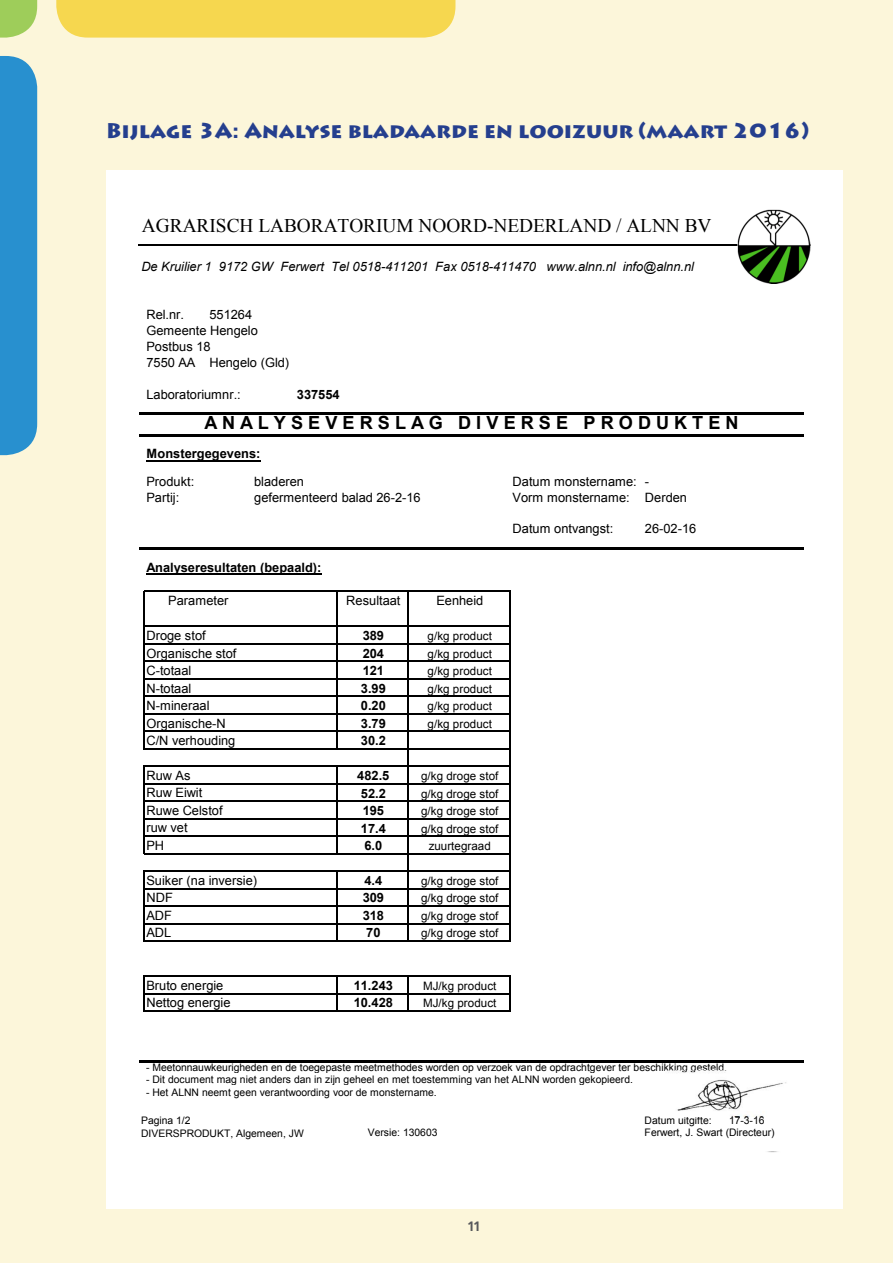
<style>
.page{position:relative;width:893px;height:1263px;background:#fcf6da}
.page>*{position:absolute;margin:0;border:0;box-sizing:border-box;transform-origin:0 0}
.t1{font:900 21px "Lithos Pro";color:#253f8e}
.t2{font:19.35px "Times New Roman";color:#000}
.t3{font:700 18.15px "Arial";color:#000}
.t4{font:700 13.5px "Frutiger PFL";color:#57585a}
.t5{font:12.9px/17.5px "Arial";color:#000}
.t6{font:700 12.9px/17.5px "Arial";color:#000}
.t7{font:italic 12.9px "Arial";color:#000}
.t8{font:11.55px/17.5px "Arial";letter-spacing:.005em;color:#000}
.t9{font:10.35px "Arial";letter-spacing:-.005em;color:#000}
</style>
<div class="page">
<svg style="left:0;top:0;width:37px;height:38px"></svg>
<div style="left:56px;top:0;width:399px;height:38px;background:#f6d74f"></div>
<div style="left:0;top:56px;width:37px;height:399px;background:#2890cf"></div>
<div style="left:106px;top:170px;width:736px;height:1039px;background:#fff"></div>
<hr style="left:146px;top:460px;width:115px;height:1px;background:#000">
<hr style="left:146px;top:573px;width:176px;height:1px;background:#000">
<hr style="left:143px;top:591px;width:2px;height:158px;background:#000">
<hr style="left:337px;top:592px;width:1px;height:157px;background:#000">
<hr style="left:143px;top:766px;width:2px;height:88px;background:#000">
<hr style="left:337px;top:767px;width:1px;height:87px;background:#000">
<hr style="left:143px;top:870px;width:2px;height:72px;background:#000">
<hr style="left:337px;top:872px;width:1px;height:70px;background:#000">
<hr style="left:408px;top:592px;width:1px;height:350px;background:#000">
<hr style="left:509px;top:592px;width:2px;height:350px;background:#000">
<hr style="left:143px;top:975px;width:2px;height:37px;background:#000">
<hr style="left:337px;top:977px;width:1px;height:35px;background:#000">
<hr style="left:408px;top:977px;width:1px;height:35px;background:#000">
<hr style="left:509px;top:977px;width:2px;height:35px;background:#000">
<hr style="left:139px;top:412px;width:664px;height:3px;background:#000">
<hr style="left:139px;top:434px;width:664px;height:2px;background:#000">
<hr style="left:139px;top:547px;width:664px;height:2px;background:#000">
<hr style="left:145px;top:591px;width:366px;height:1px;background:#000">
<hr style="left:145px;top:626px;width:366px;height:1px;background:#000">
<hr style="left:145px;top:643px;width:366px;height:1px;background:#000">
<hr style="left:145px;top:661px;width:366px;height:1px;background:#000">
<hr style="left:145px;top:678px;width:366px;height:1px;background:#000">
<hr style="left:145px;top:696px;width:366px;height:1px;background:#000">
<hr style="left:145px;top:713px;width:366px;height:1px;background:#000">
<hr style="left:145px;top:731px;width:366px;height:1px;background:#000">
<hr style="left:145px;top:748px;width:366px;height:1px;background:#000">
<hr style="left:145px;top:766px;width:366px;height:1px;background:#000">
<hr style="left:145px;top:783px;width:366px;height:1px;background:#000">
<hr style="left:145px;top:801px;width:366px;height:1px;background:#000">
<hr style="left:145px;top:818px;width:366px;height:1px;background:#000">
<hr style="left:145px;top:835px;width:366px;height:2px;background:#000">
<hr style="left:145px;top:853px;width:366px;height:1px;background:#000">
<hr style="left:145px;top:870px;width:366px;height:2px;background:#000">
<hr style="left:145px;top:888px;width:366px;height:1px;background:#000">
<hr style="left:145px;top:905px;width:366px;height:2px;background:#000">
<hr style="left:145px;top:923px;width:366px;height:1px;background:#000">
<hr style="left:145px;top:940px;width:366px;height:2px;background:#000">
<hr style="left:145px;top:975px;width:366px;height:2px;background:#000">
<hr style="left:145px;top:993px;width:366px;height:1px;background:#000">
<hr style="left:145px;top:1010px;width:366px;height:2px;background:#000">
<hr style="left:139px;top:1060px;width:664px;height:2px;background:#000">
<img style="left:666px;top:1070px;width:120px;height:47px">
<hr style="left:138px;top:244px;width:673px;height:2px;background:#000">
<img style="left:738px;top:210px;width:72px;height:73px">
<img style="left:767px;top:1151px;width:11px;height:2px">
<h1 class="t1" style="left:106px;top:118px;width:704px">Bijlage 3A: Analyse bladaarde en looizuur (maart 2016)</h1>
<h2 class="t2" style="left:142px;top:212px;width:571px">AGRARISCH LABORATORIUM NOORD-NEDERLAND / ALNN BV</h2>
<p class="t7" style="left:141px;top:258px;width:554px">De Kruilier 1 9172 GW Ferwert Tel 0518-411201 Fax 0518-411470 www.alnn.nl info@alnn.nl</p>
<p class="t5" style="left:146px;top:307px;width:144px;line-height:15.9px">Rel.nr.<br>Gemeente Hengelo<br>Postbus 18<br>7550 AA Hengelo (Gld)</p>
<p class="t5" style="left:146px;top:385px;width:96px">Laboratoriumnr.:</p>
<p class="t5" style="left:209px;top:306px;width:44px">551264</p>
<p class="t6" style="left:297px;top:386px;width:44px">337554</p>
<h3 class="t3" style="left:204px;top:411px;width:536px">A N A L Y S E V E R S L A G D I V E R S E P R O D U K T E N</h3>
<p class="t6" style="left:146px;top:445px;width:116px">Monstergegevens:</p>
<p class="t5" style="left:146px;top:472px;width:49px">Produkt:</p>
<p class="t5" style="left:254px;top:472px;width:51px">bladeren</p>
<p class="t5" style="left:513px;top:472px;width:138px">Datum monstername: -</p>
<p class="t5" style="left:146px;top:488px;width:34px">Partij:</p>
<p class="t5" style="left:254px;top:488px;width:168px">gefermenteerd balad 26-2-16</p>
<p class="t5" style="left:513px;top:488px;width:176px">Vorm monstername: Derden</p>
<p class="t5" style="left:513px;top:520px;width:102px">Datum ontvangst:</p>
<p class="t5" style="left:645px;top:520px;width:53px">26-02-16</p>
<p class="t6" style="left:146px;top:559px;width:177px">Analyseresultaten (bepaald):</p>
<p class="t5" style="left:168px;top:592px;width:62px">Parameter</p>
<p class="t5" style="left:346px;top:592px;width:56px">Resultaat</p>
<p class="t5" style="left:436px;top:592px;width:48px">Eenheid</p>
<p class="t5" style="left:146px;top:627px;width:92px">Droge stof<br>Organische stof<br>C-totaal<br>N-totaal<br>N-mineraal<br>Organische-N<br>C/N verhouding</p>
<p class="t5" style="left:146px;top:767px;width:78px">Ruw As<br>Ruw Eiwit<br>Ruwe Celstof ruw vet<br>PH</p>
<p class="t5" style="left:146px;top:872px;width:112px">Suiker (na inversie)<br>NDF<br>ADF<br>ADL</p>
<p class="t5" style="left:146px;top:977px;width:86px">Bruto energie<br>Nettog energie</p>
<p class="t6" style="left:363px;top:627px;width:23px">389</p>
<p class="t8" style="left:428px;top:627px;width:66px">g/kg product</p>
<p class="t6" style="left:363px;top:645px;width:23px">204</p>
<p class="t8" style="left:428px;top:645px;width:66px">g/kg product</p>
<p class="t8" style="left:428px;top:680px;width:66px">g/kg product</p>
<p class="t6" style="left:363px;top:662px;width:23px">121</p>
<p class="t8" style="left:428px;top:662px;width:66px">g/kg product</p>
<p class="t8" style="left:428px;top:697px;width:66px">g/kg product</p>
<p class="t6" style="left:361px;top:680px;width:26px">3.99<br>0.20</p>
<p class="t6" style="left:361px;top:715px;width:26px">3.79<br>30.2</p>
<p class="t8" style="left:428px;top:715px;width:66px">g/kg product</p>
<p class="t6" style="left:357px;top:767px;width:34px">482.5</p>
<p class="t8" style="left:421px;top:767px;width:79px">g/kg droge stof</p>
<p class="t6" style="left:361px;top:785px;width:26px">52.2</p>
<p class="t8" style="left:421px;top:785px;width:79px">g/kg droge stof</p>
<p class="t6" style="left:363px;top:802px;width:23px">195</p>
<p class="t6" style="left:361px;top:819px;width:26px">17.4</p>
<p class="t6" style="left:364px;top:837px;width:19px">6.0</p>
<p class="t6" style="left:364px;top:872px;width:19px">4.4</p>
<p class="t6" style="left:363px;top:907px;width:23px">318<br>70</p>
<p class="t6" style="left:363px;top:889px;width:23px">309</p>
<p class="t6" style="left:354px;top:977px;width:41px">11.243</p>
<p class="t6" style="left:354px;top:994px;width:41px">10.428</p>
<p class="t8" style="left:421px;top:802px;width:79px">g/kg droge stof</p>
<p class="t8" style="left:421px;top:820px;width:79px;text-align:center">g/kg droge stof zuurtegraad</p>
<p class="t8" style="left:421px;top:872px;width:79px">g/kg droge stof g/kg droge stof</p>
<p class="t8" style="left:421px;top:907px;width:79px">g/kg droge stof g/kg droge stof</p>
<p class="t8" style="left:423px;top:977px;width:75px">MJ/kg product</p>
<p class="t8" style="left:423px;top:995px;width:75px">MJ/kg product</p>
<p class="t9" style="left:146px;top:1060px;width:583px">- Meetonnauwkeurigheden en de toegepaste meetmethodes worden op verzoek van de opdrachtgever ter beschikking gesteld.</p>
<p class="t9" style="left:146px;top:1072px;width:488px">- Dit document mag niet anders dan in zijn geheel en met toestemming van het ALNN worden gekopieerd.</p>
<p class="t9" style="left:146px;top:1085px;width:292px">- Het ALNN neemt geen verantwoording voor de monstername.</p>
<p class="t9" style="left:141px;top:1114px;width:51px">Pagina 1/2</p>
<p class="t9" style="left:645px;top:1114px;width:69px">Datum uitgifte:</p>
<p class="t9" style="left:141px;top:1127px;width:164px">DIVERSPRODUKT, Algemeen, JW</p>
<p class="t9" style="left:368px;top:1125px;width:71px">Versie: 130603</p>
<p class="t9" style="left:645px;top:1125px;width:131px">Ferwert, J. Swart (Directeur)</p>
<p class="t9" style="left:729px;top:1113px;width:37px">17-3-16</p>
<p class="t4" style="left:467px;top:1217px;width:14px">11</p>
</div>
